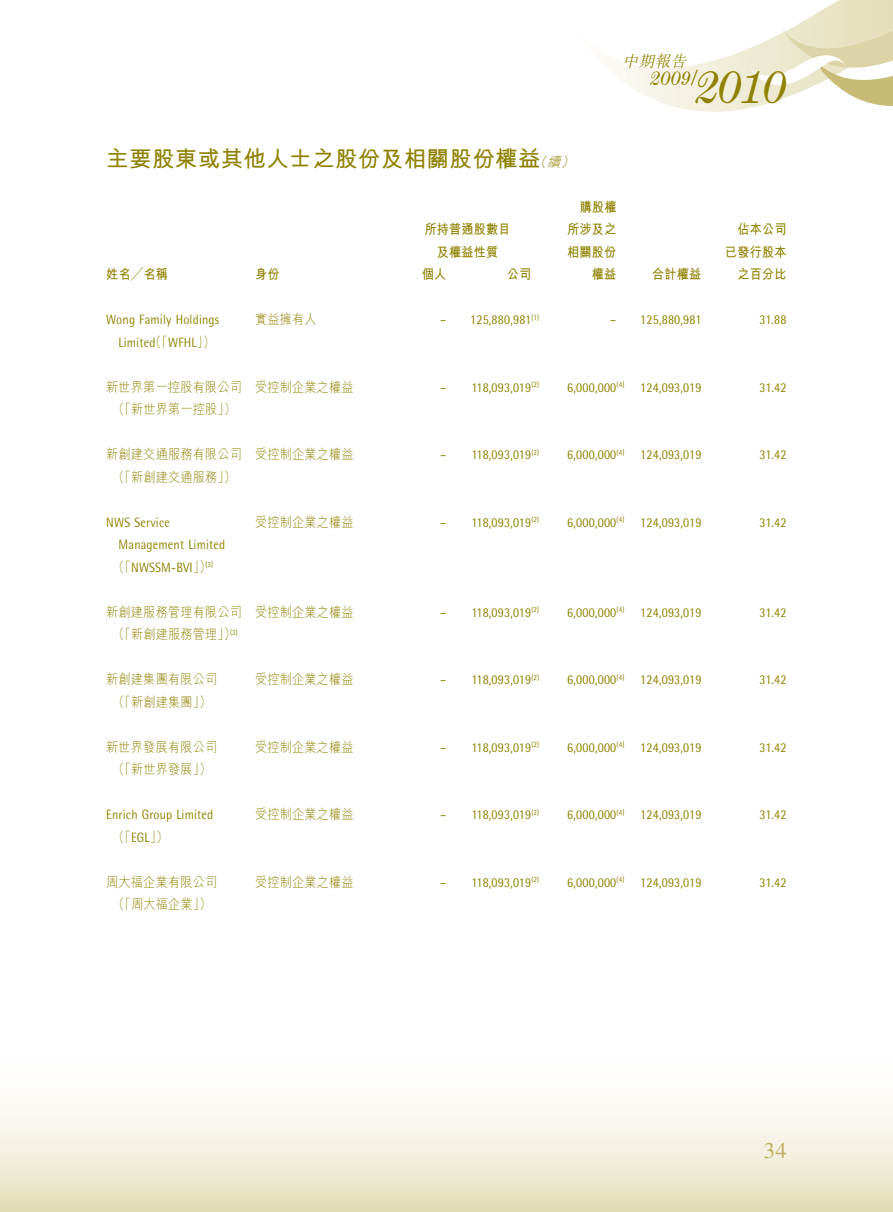
<style>
.page{position:relative;width:893px;height:1212px;background:#fff}
.page>*{position:absolute;margin:0;border:0;box-sizing:border-box;transform-origin:0 0}
.t1{font:italic 48.6px "Century Expanded LT Std";color:#8f8100}
.t2{font:700 22.5px "M Hei HK";letter-spacing:.015em;color:#8f8100}
.t3{font:22.5px "Times LT Std";color:#bdaf61}
.t4{font:italic 20.7px "Century Expanded LT Std";color:#8f8100}
.t5{font:italic 300 15.75px "M Sung HK";color:#8f8100}
.t6{font:13.5px/22.5px "Rotis Semi Sans";letter-spacing:.015em;color:#8f8100;scale:.9 1}
.t7{font:300 13.5px/22.5px "M Hei HK";letter-spacing:.015em;color:#8f8100;text-align:center;scale:.9 1}
.t8{font:700 13.5px "M Hei HK";letter-spacing:.015em;color:#8f8100;scale:.9 1}
.t9{font:italic 300 13.5px "M Hei HK";color:#8f8100}
.t10{font:7.8px "Rotis Semi Sans";color:#8f8100;scale:.9 1}
.s1{font-family:"Rotis Semi Sans";font-weight:400}
.s2{font-family:"M Hei HK";font-weight:300;font-size:13.5px}
.s3{font-family:"M Hei HK";font-weight:300}
</style>
<div class="page">
<svg style="left:617px;top:48px;width:132px;height:64px"></svg>
<svg style="left:749px;top:0;width:144px;height:108px"></svg>
<div style="left:0;top:1033px;width:893px;height:179px;background:linear-gradient(to bottom,#fff,#e7e2c2)"></div>
<svg style="left:0;top:1033px;width:1px;height:179px"></svg>
<p class="t5" style="left:622px;top:50px;width:70px">中期報告</p>
<h3 class="t4" style="left:650px;top:65px;width:48px">2009/</h3>
<h1 class="t1" style="left:695px;top:57px;width:94px">2010</h1>
<h2 class="t2" style="left:106px;top:142px;width:436px">主要股東或其他人士之股份及相關股份權益</h2>
<p class="t9" style="left:547px;top:152px;width:19px">續</p>
<p class="t9" style="left:533px;top:152px;width:19px">（</p>
<p class="t9" style="left:561px;top:152px;width:19px">(</p>
<p class="t8" style="left:580px;top:197px;width:42px">購股權</p>
<p class="t8" style="left:424px;top:220px;width:97px">所持普通股數目</p>
<p class="t8" style="left:567px;top:220px;width:56px">所涉及之</p>
<p class="t8" style="left:737px;top:220px;width:56px">佔本公司</p>
<p class="t8" style="left:437px;top:242px;width:70px">及權益性質</p>
<p class="t8" style="left:567px;top:242px;width:56px">相關股份</p>
<p class="t8" style="left:725px;top:242px;width:70px">已發行股本</p>
<p class="t8" style="left:106px;top:265px;width:70px">姓名╱名稱</p>
<p class="t8" style="left:255px;top:265px;width:29px">身份</p>
<p class="t8" style="left:422px;top:265px;width:29px">個人</p>
<p class="t8" style="left:507px;top:265px;width:29px">公司</p>
<p class="t8" style="left:592px;top:265px;width:29px">權益</p>
<p class="t8" style="left:652px;top:265px;width:56px">合計權益</p>
<p class="t8" style="left:737px;top:265px;width:56px">之百分比</p>
<p class="t6" style="left:106px;top:308px;width:127px">Wong Family Holdings</p>
<p class="t7" style="left:150px;top:330px;width:74px">（「<span class="s1">WFHL</span> (「</p>
<p class="t6" style="left:119px;top:331px;width:42px">Limited</p>
<p class="t7" style="left:255px;top:308px;width:70px">實益擁有人</p>
<p class="t6" style="left:440px;top:308px;width:8px">–</p>
<p class="t10" style="left:531px;top:313px;width:10px">(1)</p>
<p class="t6" style="left:470px;top:308px;width:69px">125,880,981</p>
<p class="t6" style="left:610px;top:308px;width:8px">–</p>
<p class="t6" style="left:640px;top:308px;width:69px">125,880,981</p>
<p class="t6" style="left:759px;top:308px;width:32px">31.88</p>
<p class="t7" style="left:106px;top:375px;width:152px">新世界第一控股有限公司（「新世界第一控股 (「</p>
<p class="t7" style="left:255px;top:375px;width:111px">受控制企業之權益</p>
<p class="t6" style="left:440px;top:376px;width:8px">–</p>
<p class="t10" style="left:531px;top:380px;width:10px">(2)</p>
<p class="t6" style="left:471px;top:376px;width:68px">118,093,019</p>
<p class="t10" style="left:617px;top:380px;width:10px">(4)</p>
<p class="t6" style="left:567px;top:376px;width:56px">6,000,000</p>
<p class="t6" style="left:640px;top:376px;width:69px">124,093,019</p>
<p class="t6" style="left:759px;top:376px;width:32px">31.42</p>
<p class="t7" style="left:106px;top:443px;width:152px">新創建交通服務有限公司（「新創建交通服務 (「</p>
<p class="t7" style="left:255px;top:443px;width:111px">受控制企業之權益</p>
<p class="t6" style="left:440px;top:443px;width:8px">–</p>
<p class="t10" style="left:531px;top:448px;width:10px">(2)</p>
<p class="t6" style="left:471px;top:443px;width:68px">118,093,019</p>
<p class="t10" style="left:617px;top:448px;width:10px">(4)</p>
<p class="t6" style="left:567px;top:443px;width:56px">6,000,000</p>
<p class="t6" style="left:640px;top:443px;width:69px">124,093,019</p>
<p class="t6" style="left:759px;top:443px;width:32px">31.42</p>
<p class="t6" style="left:119px;top:511px;width:120px;text-indent:-12px">NWS Service<br>Management Limited</p>
<p class="t10" style="left:193px;top:560px;width:24px">( 3 )<span class="s2">(「</span></p>
<p class="t6" style="left:113px;top:556px;width:91px"><span class="s3">（「</span>NWSSM-BVI</p>
<p class="t7" style="left:255px;top:510px;width:111px">受控制企業之權益</p>
<p class="t6" style="left:440px;top:511px;width:8px">–</p>
<p class="t10" style="left:531px;top:515px;width:10px">(2)</p>
<p class="t6" style="left:471px;top:511px;width:68px">118,093,019</p>
<p class="t10" style="left:617px;top:515px;width:10px">(4)</p>
<p class="t6" style="left:567px;top:511px;width:56px">6,000,000</p>
<p class="t6" style="left:640px;top:511px;width:69px">124,093,019</p>
<p class="t6" style="left:759px;top:511px;width:32px">31.42</p>
<p class="t7" style="left:106px;top:600px;width:152px">新創建服務管理有限公司</p>
<p class="t10" style="left:218px;top:628px;width:24px">( 3 )<span class="s2">(「</span></p>
<p class="t7" style="left:113px;top:623px;width:118px">（「新創建服務管理</p>
<p class="t7" style="left:255px;top:600px;width:111px">受控制企業之權益</p>
<p class="t6" style="left:440px;top:601px;width:8px">–</p>
<p class="t10" style="left:531px;top:605px;width:10px">(2)</p>
<p class="t6" style="left:471px;top:601px;width:68px">118,093,019</p>
<p class="t10" style="left:617px;top:605px;width:10px">(4)</p>
<p class="t6" style="left:567px;top:601px;width:56px">6,000,000</p>
<p class="t6" style="left:640px;top:601px;width:69px">124,093,019</p>
<p class="t6" style="left:759px;top:601px;width:32px">31.42</p>
<p class="t7" style="left:106px;top:668px;width:125px">新創建集團有限公司（「新創建集團 (「</p>
<p class="t7" style="left:255px;top:668px;width:111px">受控制企業之權益</p>
<p class="t6" style="left:440px;top:668px;width:8px">–</p>
<p class="t10" style="left:531px;top:673px;width:10px">(2)</p>
<p class="t6" style="left:471px;top:668px;width:68px">118,093,019</p>
<p class="t10" style="left:617px;top:673px;width:10px">(4)</p>
<p class="t6" style="left:567px;top:668px;width:56px">6,000,000</p>
<p class="t6" style="left:640px;top:668px;width:69px">124,093,019</p>
<p class="t6" style="left:759px;top:668px;width:32px">31.42</p>
<p class="t7" style="left:106px;top:735px;width:125px">新世界發展有限公司（「新世界發展 (「</p>
<p class="t7" style="left:255px;top:735px;width:111px">受控制企業之權益</p>
<p class="t6" style="left:440px;top:736px;width:8px">–</p>
<p class="t10" style="left:531px;top:740px;width:10px">(2)</p>
<p class="t6" style="left:471px;top:736px;width:68px">118,093,019</p>
<p class="t10" style="left:617px;top:740px;width:10px">(4)</p>
<p class="t6" style="left:567px;top:736px;width:56px">6,000,000</p>
<p class="t6" style="left:640px;top:736px;width:69px">124,093,019</p>
<p class="t6" style="left:759px;top:736px;width:32px">31.42</p>
<p class="t6" style="left:106px;top:803px;width:120px">Enrich Group Limited</p>
<p class="t7" style="left:113px;top:825px;width:63px">（「<span class="s1">EGL</span> (「</p>
<p class="t7" style="left:255px;top:803px;width:111px">受控制企業之權益</p>
<p class="t6" style="left:440px;top:803px;width:8px">–</p>
<p class="t10" style="left:531px;top:808px;width:10px">(2)</p>
<p class="t6" style="left:471px;top:803px;width:68px">118,093,019</p>
<p class="t10" style="left:617px;top:808px;width:10px">(4)</p>
<p class="t6" style="left:567px;top:803px;width:56px">6,000,000</p>
<p class="t6" style="left:640px;top:803px;width:69px">124,093,019</p>
<p class="t6" style="left:759px;top:803px;width:32px">31.42</p>
<p class="t7" style="left:106px;top:870px;width:125px">周大福企業有限公司（「周大福企業 (「</p>
<p class="t7" style="left:255px;top:870px;width:111px">受控制企業之權益</p>
<p class="t6" style="left:440px;top:871px;width:8px">–</p>
<p class="t10" style="left:531px;top:875px;width:10px">(2)</p>
<p class="t6" style="left:471px;top:871px;width:68px">118,093,019</p>
<p class="t10" style="left:617px;top:875px;width:10px">(4)</p>
<p class="t6" style="left:567px;top:871px;width:56px">6,000,000</p>
<p class="t6" style="left:640px;top:871px;width:69px">124,093,019</p>
<p class="t6" style="left:759px;top:871px;width:32px">31.42</p>
<h2 class="t3" style="left:764px;top:1138px;width:12px">34</h2>
</div>
